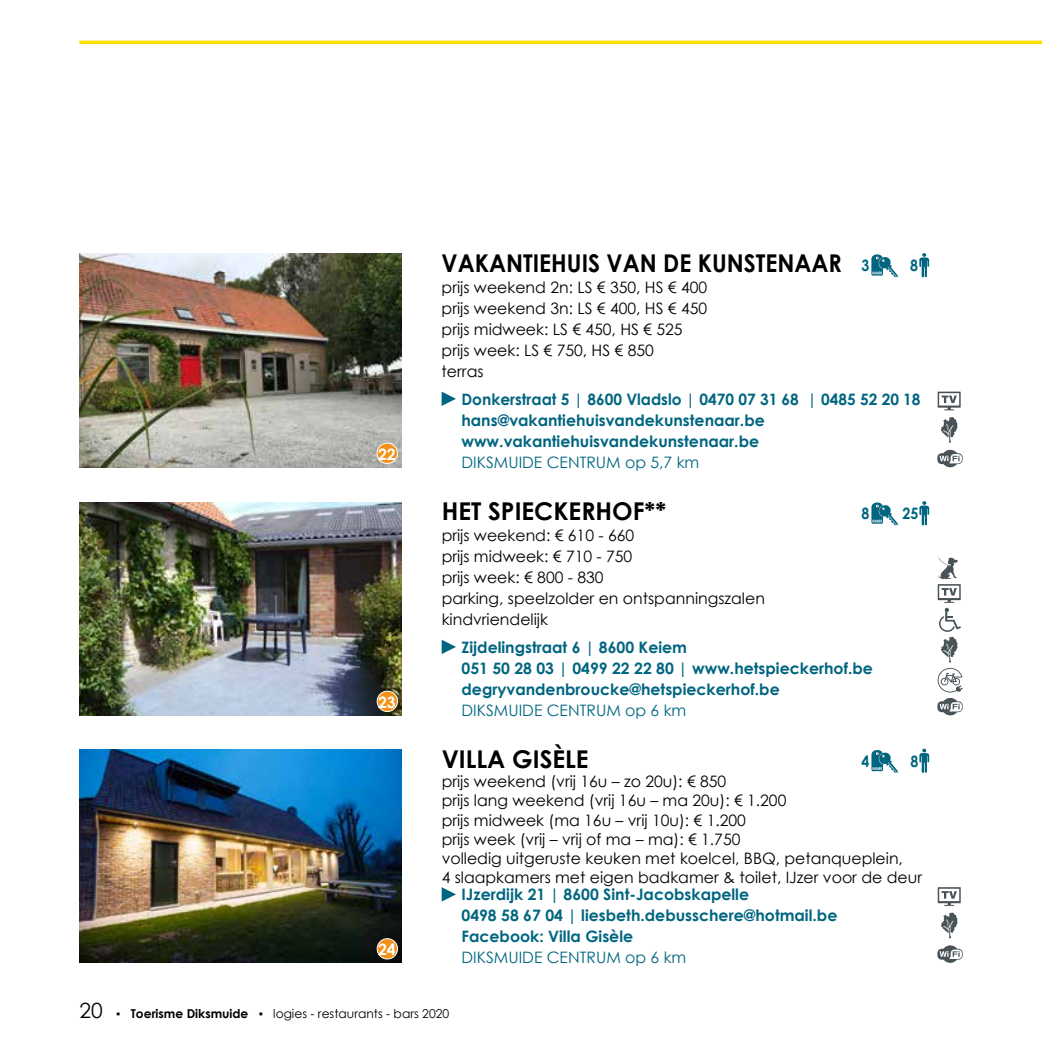
<style>
.page{position:relative;width:1042px;height:1042px;background:#fff}
.page>*{position:absolute;margin:0;border:0;box-sizing:border-box;transform-origin:0 0}
.t1{font:700 24.5px "Century Gothic";color:#000}
.t2{font:700 24.5px "Century Gothic";color:#000;scale:.94 1}
.t3{font:15.75px/21px "Century Gothic";color:#000}
.t4{font:700 15.75px/21px "Century Gothic";color:#006580}
.t5{font:15.75px "Century Gothic";color:#006580}
.t6{font:700 15.75px "Century Gothic";color:#006580;scale:.9 1}
.t7{font:700 15.75px "Century Gothic";color:#fff}
.t8{font:12.25px "Century Gothic";color:#000}
.s1{font-size:21px}
.s2{font-family:"Arial"}
.s3{font-weight:700}
</style>
<div class="page">
<hr style="left:79px;top:41px;width:963px;height:3px;background:#fd0">
<img style="left:79px;top:502px;width:323px;height:213px">
<svg style="left:442px;top:640px;width:14px;height:14px"></svg>
<svg style="left:919px;top:501px;width:10px;height:25px"></svg>
<svg style="left:871px;top:502px;width:27px;height:23px"></svg>
<svg style="left:937px;top:668px;width:25px;height:24px"></svg>
<svg style="left:937px;top:698px;width:25px;height:17px"></svg>
<svg style="left:937px;top:557px;width:24px;height:105px"></svg>
<div style="left:377px;top:691px;width:20px;height:20px;background:#f39118;border-radius:50%"></div>
<div style="left:377px;top:691px;width:21px;height:21px;border:1px solid #fff;border-radius:50%"></div>
<img style="left:79px;top:254px;width:323px;height:213px">
<svg style="left:441px;top:392px;width:15px;height:14px"></svg>
<svg style="left:919px;top:253px;width:10px;height:25px"></svg>
<svg style="left:871px;top:254px;width:26px;height:23px"></svg>
<svg style="left:937px;top:392px;width:23px;height:18px"></svg>
<svg style="left:937px;top:450px;width:25px;height:17px"></svg>
<svg style="left:941px;top:417px;width:16px;height:26px"></svg>
<div style="left:377px;top:443px;width:20px;height:20px;background:#f39118;border-radius:50%"></div>
<div style="left:377px;top:443px;width:21px;height:21px;border:1px solid #fff;border-radius:50%"></div>
<img style="left:79px;top:749px;width:323px;height:214px">
<svg style="left:442px;top:887px;width:14px;height:14px"></svg>
<svg style="left:919px;top:748px;width:10px;height:25px"></svg>
<svg style="left:871px;top:750px;width:27px;height:23px"></svg>
<svg style="left:937px;top:887px;width:23px;height:19px"></svg>
<svg style="left:937px;top:945px;width:25px;height:18px"></svg>
<svg style="left:941px;top:912px;width:16px;height:26px"></svg>
<div style="left:377px;top:938px;width:20px;height:21px;background:#f39118;border-radius:50%"></div>
<div style="left:377px;top:938px;width:21px;height:21px;border:1px solid #fff;border-radius:50%"></div>
<p class="t7" style="left:378px;top:442px;width:19px">22</p>
<p class="t7" style="left:378px;top:690px;width:19px">23</p>
<p class="t7" style="left:378px;top:937px;width:19px">24</p>
<h1 class="t2" style="left:441px;top:245px;width:427px">VAKANTIEHUIS VAN DE KUNSTENAAR</h1>
<p class="t3" style="left:441px;top:277px;width:267px">prijs weekend 2n: LS € 350, HS € 400 prijs weekend 3n: LS € 400, HS € 450 prijs midweek: LS € 450, HS € 525 prijs week: LS € 750, HS € 850<br>terras</p>
<p class="t6" style="left:861px;top:254px;width:10px">3</p>
<p class="t6" style="left:910px;top:254px;width:10px">8</p>
<p class="t4" style="left:461px;top:388px;width:461px">Donkerstraat 5 | 8600 Vladslo | 0470 07 31 68 | 0485 52 20 18 hans@vakantiehuisvandekunstenaar.be www.vakantiehuisvandekunstenaar.be</p>
<p class="t5" style="left:461px;top:451px;width:239px">DIKSMUIDE CENTRUM op 5,7 km</p>
<h1 class="t1" style="left:442px;top:493px;width:226px">HET SPIECKERHOF**</h1>
<p class="t3" style="left:442px;top:525px;width:325px">prijs weekend: € 610 - 660<br>prijs midweek: € 710 - 750<br>prijs week: € 800 - 830<br>parking, speelzolder en ontspanningszalen kindvriendelijk</p>
<p class="t6" style="left:861px;top:502px;width:10px">8</p>
<p class="t6" style="left:902px;top:502px;width:19px">25</p>
<p class="t4" style="left:461px;top:636px;width:413px">Zijdelingstraat 6 | 8600 Keiem<br>051 50 28 03 | 0499 22 22 80 | www.hetspieckerhof.be degryvandenbroucke@hetspieckerhof.be</p>
<p class="t5" style="left:461px;top:699px;width:226px">DIKSMUIDE CENTRUM op 6 km</p>
<h1 class="t1" style="left:442px;top:740px;width:148px">VILLA GISÈLE</h1>
<p class="t3" style="left:442px;top:771px;width:482px;line-height:19.2px">prijs weekend (vrij 16u – zo 20u): € 850<br>prijs lang weekend (vrij 16u – ma 20u): € 1.200<br>prijs midweek (ma 16u – vrij 10u): € 1.200<br>prijs week (vrij – vrij of ma – ma): € 1.750<br>volledig uitgeruste keuken met koelcel, BBQ, petanqueplein,<br>4 slaapkamers met eigen badkamer &amp; toilet, IJzer voor de deur</p>
<p class="t6" style="left:861px;top:749px;width:10px">4</p>
<p class="t6" style="left:910px;top:749px;width:10px">8</p>
<p class="t4" style="left:461px;top:883px;width:377px">IJzerdijk 21 | 8600 Sint-Jacobskapelle<br>0498 58 67 04 | liesbeth.debusschere@hotmail.be<br>Facebook: Villa Gisèle</p>
<p class="t5" style="left:461px;top:946px;width:226px">DIKSMUIDE CENTRUM op 6 km</p>
<p class="t8" style="left:79px;top:1005px;width:371px"><span class="s1">20</span> <span class="s2">▪</span> <span class="s3">Toerisme Diksmuide</span> <span class="s2">▪</span> logies - restaurants - bars 2020</p>
</div>
